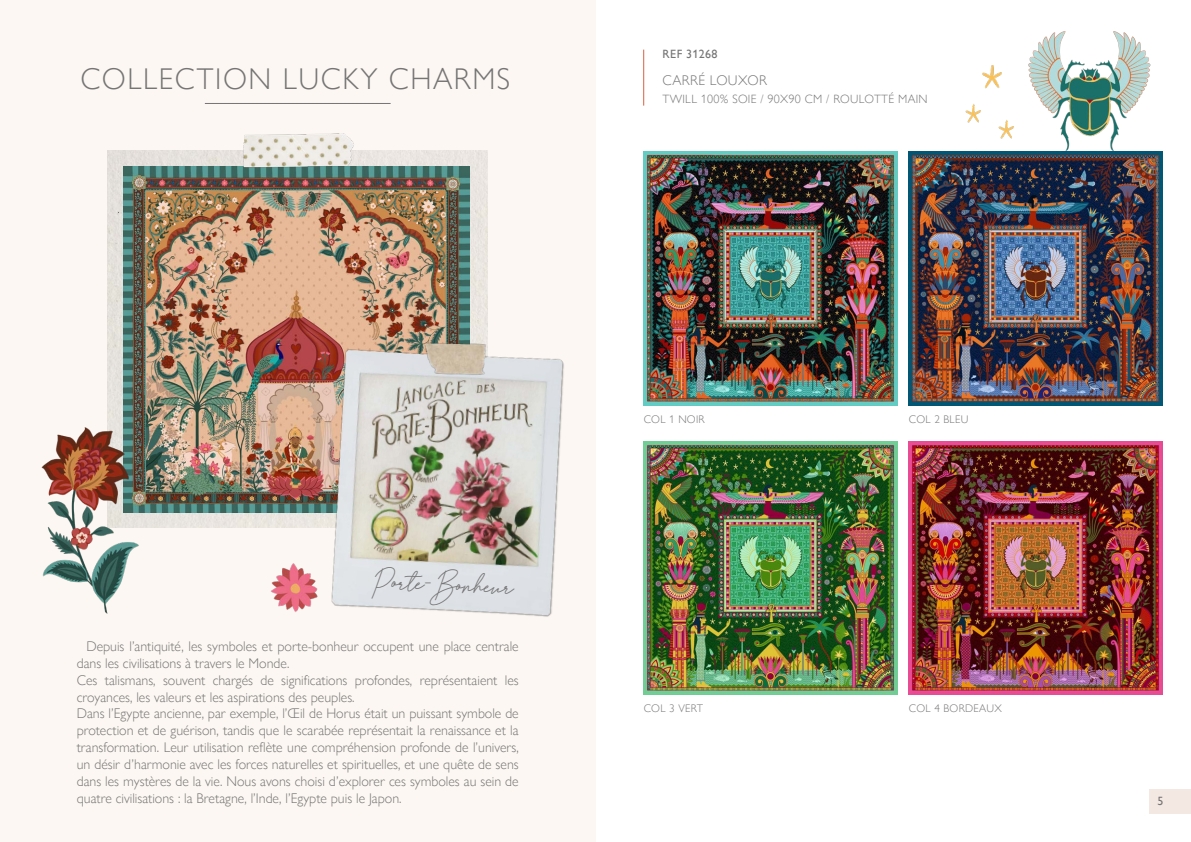
<style>
.page{position:relative;width:1191px;height:842px;background:#fff}
.page>*{position:absolute;margin:0;border:0;box-sizing:border-box;transform-origin:0 0}
.t1{font:45px "Brilanys Signature";color:#757575}
.t2{font:300 30px "Gill Sans Nova";letter-spacing:.05em;color:#757575}
.t3{font:300 14px/16.8px "Gill Sans Nova";color:#757575}
.t4{font:300 14px "Gill Sans Nova";letter-spacing:.025em;color:#757575}
.t5{font:300 12px "Gill Sans Nova";letter-spacing:.025em;color:#757575}
.t6{font:12px "Gill Sans Nova";letter-spacing:.025em;color:#757575}
.t7{font:300 11px "Gill Sans Nova";letter-spacing:.025em;color:#757575}
</style>
<div class="page">
<div style="left:1149px;top:789px;width:42px;height:25px;background:#f4e8e2"></div>
<div style="left:0;top:0;width:595px;height:842px;background:#fcf7f2"></div>
<img style="left:108px;top:150px;width:380px;height:378px">
<img style="left:124px;top:166px;width:346px;height:346px">
<hr style="left:205px;top:103px;width:185px;height:1px;background:#757575">
<img style="left:306px;top:328px;width:258px;height:289px">
<img style="left:417px;top:335px;width:85px;height:48px">
<img style="left:233px;top:133px;width:124px;height:38px">
<hr style="left:643px;top:50px;width:1px;height:56px;background:#d76042">
<img style="left:908px;top:441px;width:254px;height:254px">
<img style="left:908px;top:152px;width:254px;height:253px">
<img style="left:643px;top:441px;width:254px;height:254px">
<img style="left:643px;top:152px;width:254px;height:253px">
<img style="left:271px;top:558px;width:56px;height:56px">
<img style="left:41px;top:410px;width:112px;height:204px">
<img style="left:1024px;top:31px;width:136px;height:134px">
<img style="left:998px;top:113px;width:31px;height:34px">
<img style="left:965px;top:104px;width:16px;height:19px">
<img style="left:982px;top:65px;width:20px;height:24px">
<p class="t2" style="left:80px;top:61px;width:431px">COLLECTION LUCKY CHARMS</p>
<p class="t1" style="left:375px;top:558px;width:142px;rotate:3deg">Porte-Bonheur</p>
<p class="t3" style="left:77px;top:638px;width:443px;text-indent:10px">Depuis l’antiquité, les symboles et porte-bonheur occupent une place centrale dans les civilisations à travers le Monde.</p>
<p class="t3" style="left:77px;top:672px;width:443px">Ces talismans, souvent chargés de significations profondes, représentaient les croyances, les valeurs et les aspirations des peuples.</p>
<p class="t3" style="left:77px;top:705px;width:443px;text-align:justify">Dans l’Egypte ancienne, par exemple, l’Œil de Horus était un puissant symbole de protection et de guérison, tandis que le scarabée représentait la renaissance et la transformation. Leur utilisation reflète une compréhension profonde de l’univers, un désir d’harmonie avec les forces naturelles et spirituelles, et une quête de sens dans les mystères de la vie. Nous avons choisi d’explorer ces symboles au sein de quatre civilisations : la Bretagne, l’Inde, l’Egypte puis le Japon.</p>
<p class="t6" style="left:662px;top:47px;width:56px">REF 31268</p>
<p class="t4" style="left:662px;top:72px;width:106px">CARRÉ LOUXOR</p>
<p class="t5" style="left:662px;top:92px;width:266px">TWILL 100% SOIE / 90X90 CM / ROULOTTÉ MAIN</p>
<p class="t7" style="left:643px;top:413px;width:63px">COL 1 NOIR</p>
<p class="t7" style="left:643px;top:702px;width:61px">COL 3 VERT</p>
<p class="t7" style="left:908px;top:413px;width:61px">COL 2 BLEU</p>
<p class="t7" style="left:908px;top:702px;width:94px">COL 4 BORDEAUX</p>
<p class="t6" style="left:1157px;top:794px;width:7px">5</p>
</div>
